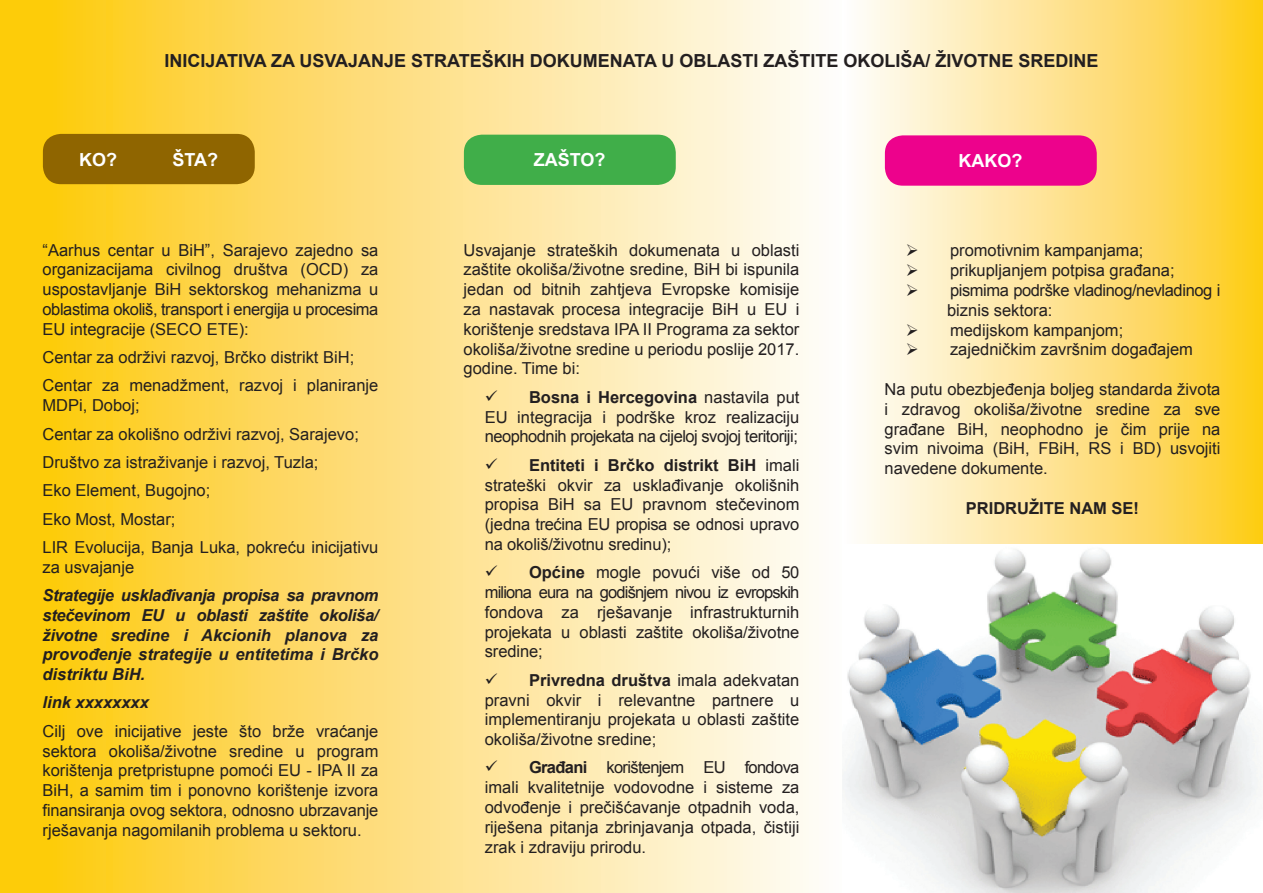
<style>
.page{position:relative;width:1263px;height:893px;background:#fff}
.page>*{position:absolute;margin:0;border:0;box-sizing:border-box;transform-origin:0 0}
.t1{font:700 18px "Arial";color:#231f20}
.t2{font:700 18px "Arial";color:#fff}
.t3{font:16.5px/19.8px "Arial";color:#231f20;text-align:justify}
.t4{font:italic 700 16.5px/19.8px "Arial";color:#231f20;text-align:justify}
.t5{font:16.5px/19.8px "Arial";letter-spacing:-.025em;color:#231f20}
.t6{font:700 16.5px "Arial";color:#231f20}
.s1{font-weight:700}
</style>
<div class="page">
<div style="left:842px;top:0;width:421px;height:893px;background:linear-gradient(to right,#fefdff,#fecb1f)"></div>
<div style="left:0;top:0;width:842px;height:893px;background:linear-gradient(to right,#fdc708,#fefcff)"></div>
<div style="left:43px;top:134px;width:212px;height:50px;background:#8f6500;border-radius:18px"></div>
<div style="left:464px;top:135px;width:212px;height:50px;background:#40ae49;border-radius:18px"></div>
<div style="left:885px;top:135px;width:212px;height:51px;background:#ed028c;border-radius:18px"></div>
<img style="left:842px;top:544px;width:421px;height:349px">
<p class="t1" style="left:164px;top:51px;width:936px">INICIJATIVA ZA USVAJANJE STRATEŠKIH DOKUMENATA U OBLASTI ZAŠTITE OKOLIŠA/ ŽIVOTNE SREDINE</p>
<p class="t2" style="left:79px;top:149px;width:39px">KO?</p>
<p class="t2" style="left:172px;top:149px;width:47px">ŠTA?</p>
<p class="t2" style="left:534px;top:150px;width:73px">ZAŠTO?</p>
<p class="t2" style="left:959px;top:151px;width:65px">KAKO?</p>
<p class="t3" style="left:43px;top:240px;width:337px">“Aarhus centar u BiH”, Sarajevo zajedno sa organizacijama civilnog društva (OCD) za uspostavljanje BiH sektorskog mehanizma u oblastima okoliš, transport i energija u procesima EU integracije (SECO ETE):</p>
<p class="t3" style="left:43px;top:343px;width:337px;line-height:28.3px">Centar za održivi razvoj, Brčko distrikt BiH;<br>Centar za menadžment, razvoj i planiranje</p>
<p class="t3" style="left:43px;top:391px;width:337px;line-height:28.3px;text-align:left">MDPi, Doboj;<br>Centar za okolišno održivi razvoj, Sarajevo;<br>Društvo za istraživanje i razvoj, Tuzla;<br>Eko Element, Bugojno;<br>Eko Most, Mostar;<br>LIR Evolucija, Banja Luka, pokreću inicijativu</p>
<p class="t3" style="left:43px;top:557px;width:93px">za usvajanje</p>
<p class="t4" style="left:43px;top:585px;width:337px">Strategije usklađivanja propisa sa pravnom stečevinom EU u oblasti zaštite okoliša/ životne sredine i Akcionih planova za provođenje strategije u entitetima i Brčko distriktu BiH.</p>
<p class="t4" style="left:43px;top:693px;width:108px">link xxxxxxxx</p>
<p class="t3" style="left:43px;top:721px;width:337px">Cilj ove inicijative jeste što brže vraćanje sektora okoliša/životne sredine u program korištenja pretpristupne pomoći EU - IPA II za BiH, a samim tim i ponovno korištenje izvora finansiranja ovog sektora, odnosno ubrzavanje rješavanja nagomilanih problema u sektoru.</p>
<p class="t3" style="left:463px;top:240px;width:337px">Usvajanje strateških dokumenata u oblasti zaštite okoliša/životne sredine, BiH bi ispunila jedan od bitnih zahtjeva Evropske komisije za nastavak procesa integracije BiH u EU i korištenje sredstava IPA II Programa za sektor okoliša/životne sredine u periodu poslije 2017. godine. Time bi:</p>
<p class="t3" style="left:485px;top:387px;width:316px">✓ <span class="s1">Bosna i Hercegovina</span> nastavila put EU integracija i podrške kroz realizaciju neophodnih projekata na cijeloj svojoj teritoriji;</p>
<p class="t3" style="left:485px;top:455px;width:316px">✓ <span class="s1">Entiteti i Brčko distrikt BiH</span> imali strateški okvir za usklađivanje okolišnih propisa BiH sa EU pravnom stečevinom (jedna trećina EU propisa se odnosi upravo na okoliš/životnu sredinu);</p>
<p class="t3" style="left:485px;top:563px;width:316px">✓ <span class="s1">Općine</span> mogle povući više od 50 miliona eura na godišnjem nivou iz evropskih fondova za rješavanje infrastrukturnih projekata u oblasti zaštite okoliša/životne sredine;</p>
<p class="t3" style="left:485px;top:670px;width:316px">✓ <span class="s1">Privredna društva</span> imala adekvatan pravni okvir i relevantne partnere u implementiranju projekata u oblasti zaštite okoliša/životne sredine;</p>
<p class="t3" style="left:485px;top:758px;width:316px">✓ <span class="s1">Građani</span> korištenjem EU fondova imali kvalitetnije vodovodne i sisteme za odvođenje i prečišćavanje otpadnih voda, riješena pitanja zbrinjavanja otpada, čistiji zrak i zdraviju prirodu.</p>
<p class="t3" style="left:906px;top:241px;width:239px">➢ promotivnim kampanjama;</p>
<p class="t3" style="left:906px;top:261px;width:270px">➢ prikupljanjem potpisa građana;</p>
<p class="t5" style="left:947px;top:280px;width:275px;text-indent:-41px">➢ pismima podrške vladinog/nevladinog i biznis sektora:</p>
<p class="t3" style="left:906px;top:320px;width:219px">➢ medijskom kampanjom;</p>
<p class="t3" style="left:906px;top:340px;width:289px">➢ zajedničkim završnim događajem</p>
<p class="t3" style="left:884px;top:379px;width:337px">Na putu obezbjeđenja boljeg standarda života i zdravog okoliša/životne sredine za sve građane BiH, neophodno je čim prije na svim nivoima (BiH, FBiH, RS i BD) usvojiti navedene dokumente.</p>
<p class="t6" style="left:966px;top:499px;width:175px">PRIDRUŽITE NAM SE!</p>
</div>
